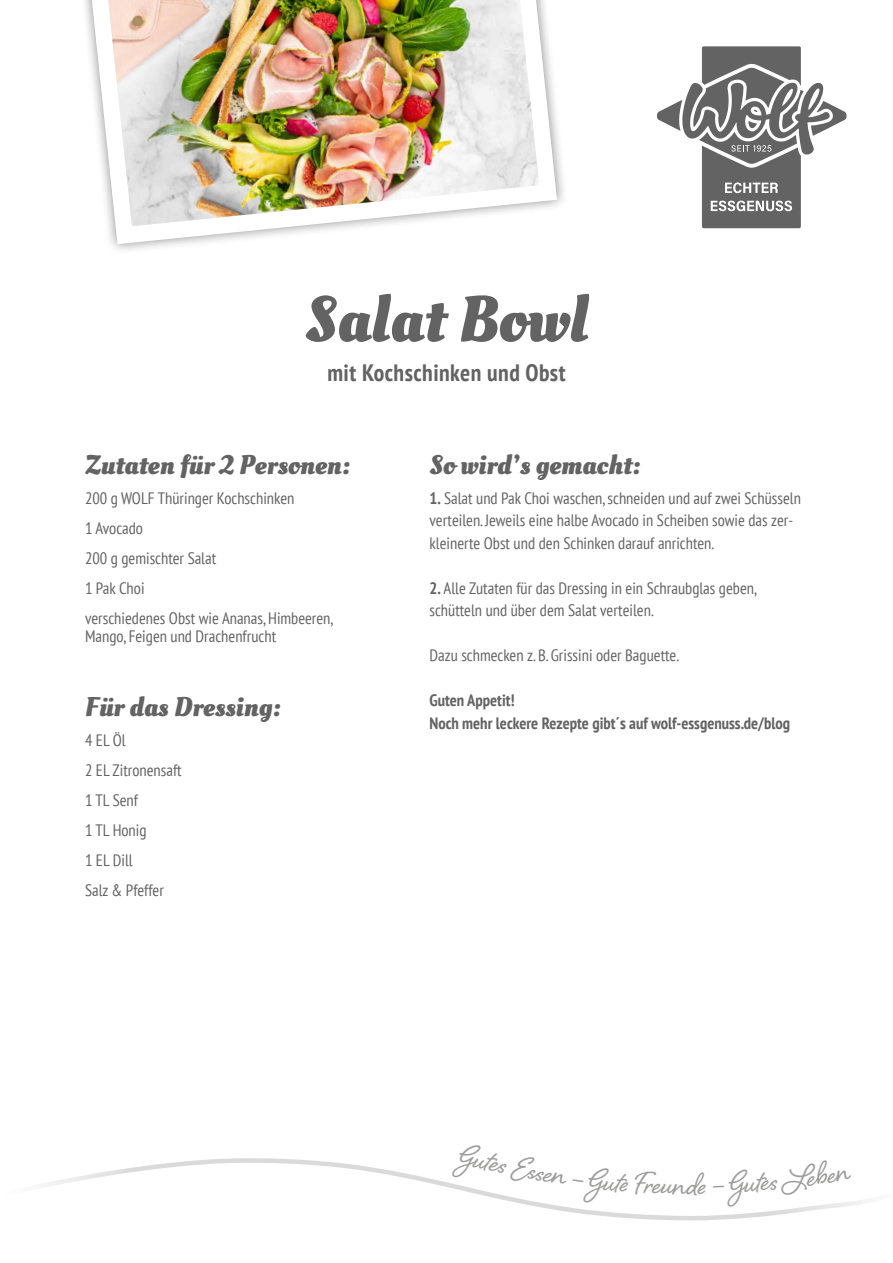
<style>
.page{position:relative;width:893px;height:1263px;background:#fff}
.page>*{position:absolute;margin:0;border:0;box-sizing:border-box;transform-origin:0 0}
.t1{font:700 64.5px "Oleo Script";color:#646363}
.t2{font:39px "Shelby";color:#9d9d9c}
.t3{font:700 27px "Oleo Script";color:#646363}
.t4{font:700 condensed 23.7px "PT Sans";letter-spacing:.02em;color:#646363}
.t5{font:condensed 16.5px/30px "PT Sans";color:#646363}
.t6{font:700 condensed 16.5px/22.5px "PT Sans";color:#646363}
.s1{font-weight:700}
</style>
<div class="page">
<svg style="left:46px;top:1158px;width:820px;height:63px"></svg>
<div style="left:72px;top:0;width:496px;height:255px;background:#000;opacity:.46"></div>
<svg style="left:92px;top:0;width:465px;height:244px"></svg>
<img style="left:108px;top:0;width:431px;height:226px">
<div style="left:702px;top:46px;width:99px;height:182px;background:#646363;border-radius:2px"></div>
<svg style="left:657px;top:64px;width:190px;height:104px"></svg>
<svg style="left:725px;top:182px;width:53px;height:11px"></svg>
<svg style="left:711px;top:201px;width:81px;height:10px"></svg>
<svg style="left:452px;top:1158px;width:176px;height:46px"></svg>
<svg style="left:634px;top:1171px;width:72px;height:25px"></svg>
<svg style="left:713px;top:1160px;width:138px;height:47px"></svg>
<h1 class="t1" style="left:305px;top:280px;width:285px">Salat Bowl</h1>
<h3 class="t4" style="left:327px;top:357px;width:240px">mit Kochschinken und Obst</h3>
<h3 class="t3" style="left:85px;top:448px;width:268px">Zutaten für 2 Personen:</h3>
<p class="t5" style="left:85px;top:482px;width:250px">200 g WOLF Thüringer Kochschinken<br>1 Avocado<br>200 g gemischter Salat<br>1 Pak Choi<br>verschiedenes Obst wie Ananas, Himbeeren,</p>
<p class="t5" style="left:85px;top:620px;width:193px">Mango, Feigen und Drachenfrucht</p>
<h3 class="t3" style="left:85px;top:691px;width:198px">Für das Dressing:</h3>
<p class="t5" style="left:85px;top:725px;width:98px">4 EL Öl<br>2 EL Zitronensaft<br>1 TL Senf<br>1 TL Honig<br>1 EL Dill<br>Salz &amp; Pfeffer</p>
<h3 class="t3" style="left:429px;top:448px;width:213px">So wird’s gemacht:</h3>
<p class="t5" style="left:429px;top:486px;width:373px;line-height:22.5px"><span class="s1">1.</span> Salat und Pak Choi waschen, schneiden und auf zwei Schüsseln verteilen. Jeweils eine halbe Avocado in Scheiben sowie das zer&shy;kleinerte Obst und den Schinken darauf anrichten.</p>
<p class="t5" style="left:429px;top:576px;width:329px;line-height:22.5px"><span class="s1">2.</span> Alle Zutaten für das Dressing in ein Schraubglas geben, schütteln und über dem Salat verteilen.</p>
<p class="t5" style="left:429px;top:640px;width:251px">Dazu schmecken z. B. Grissini oder Baguette.</p>
<p class="t6" style="left:429px;top:689px;width:362px">Guten Appetit!<br>Noch mehr leckere Rezepte gibt´s auf wolf-essgenuss.de/blog</p>
<h2 class="t2" style="left:652px;top:1157px;width:10px">e</h2>
</div>
